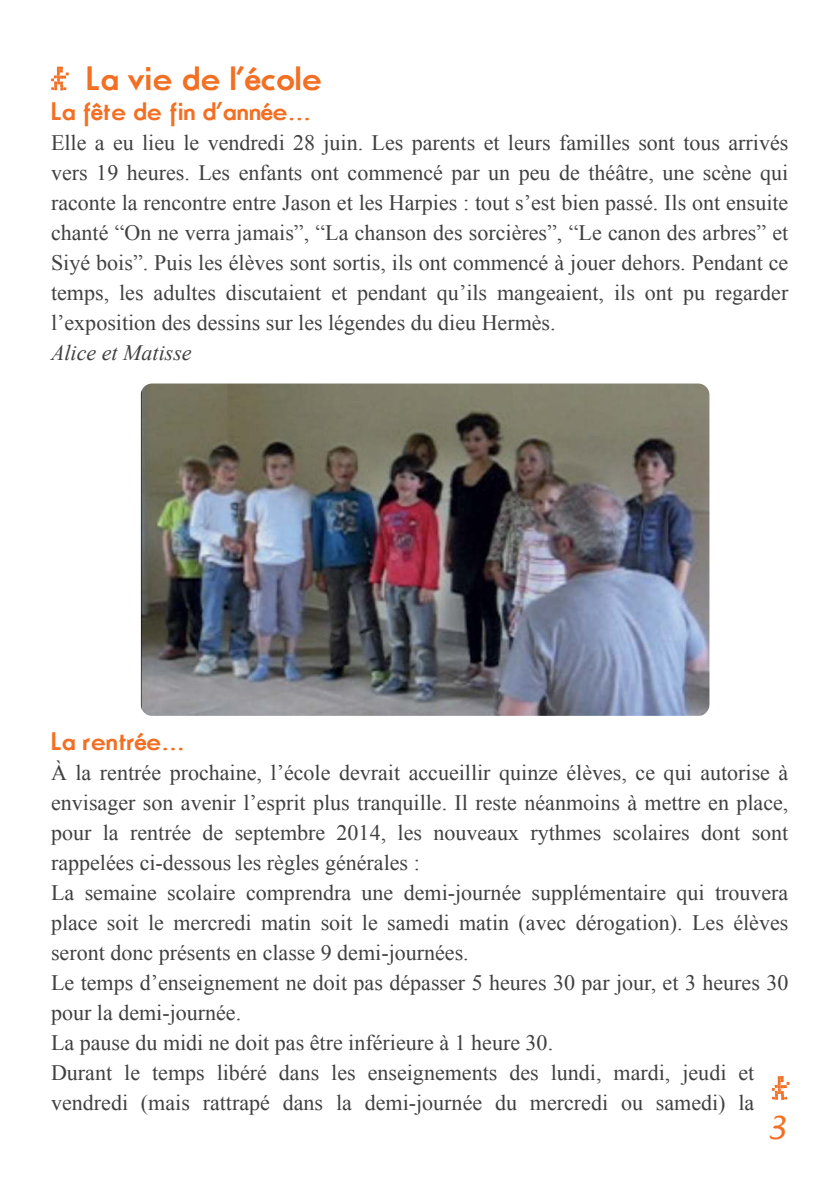
<style>
.page{position:relative;width:840px;height:1191px;background:#fff}
.page>*{position:absolute;margin:0;border:0;box-sizing:border-box;transform-origin:0 0}
.t1{font:700 32px "Movement";color:#f26f23}
.t2{font:italic 32px "Lucida Handwriting";color:#f26f23}
.t3{font:700 24px "Movement";color:#f26f23}
.t4{font:22px/30px "Times New Roman";color:#404041;text-align:justify}
.t5{font:italic 22px "Times New Roman";color:#404041}
</style>
<div class="page">
<svg style="left:51px;top:67px;width:18px;height:24px"></svg>
<img style="left:141px;top:383px;width:568px;height:332px;border-radius:11px">
<svg style="left:771px;top:1076px;width:18px;height:24px"></svg>
<h1 class="t1" style="left:86px;top:58px;width:237px">La vie de l'école</h1>
<p class="t3" style="left:51px;top:96px;width:261px">La fête de fin d’année…</p>
<p class="t4" style="left:51px;top:130px;width:738px">Elle a eu lieu le vendredi 28 juin. Les parents et leurs familles sont tous arrivés vers 19 heures. Les enfants ont commencé par un peu de théâtre, une scène qui raconte la rencontre entre Jason et les Harpies : tout s’est bien passé. Ils ont ensuite chanté “On ne verra jamais”, “La chanson des sorcières”, “Le canon des arbres” et Siyé bois”. Puis les élèves sont sortis, ils ont commencé à jouer dehors. Pendant ce temps, les adultes discutaient et pendant qu’ils mangeaient, ils ont pu regarder l’exposition des dessins sur les légendes du dieu Hermès.</p>
<p class="t5" style="left:51px;top:345px;width:142px">Alice et Matisse</p>
<p class="t3" style="left:51px;top:726px;width:135px">La rentrée…</p>
<p class="t4" style="left:51px;top:760px;width:738px;text-align:left">À la rentrée prochaine, l’école devrait accueillir quinze élèves, ce qui autorise à envisager son avenir l’esprit plus tranquille. Il reste néanmoins à mettre en place, pour la rentrée de septembre 2014, les nouveaux rythmes scolaires dont sont rappelées ci-dessous les règles générales :<br>La semaine scolaire comprendra une demi-journée supplémentaire qui trouvera place soit le mercredi matin soit le samedi matin (avec dérogation). Les élèves seront donc présents en classe 9 demi-journées.<br>Le temps d’enseignement ne doit pas dépasser 5 heures 30 par jour, et 3 heures 30 pour la demi-journée.<br>La pause du midi ne doit pas être inférieure à 1 heure 30.<br>Durant le temps libéré dans les enseignements des lundi, mardi, jeudi et vendredi (mais rattrapé dans la demi-journée du mercredi ou samedi) la</p>
<h1 class="t2" style="left:764px;top:1109px;width:23px">3</h1>
</div>
